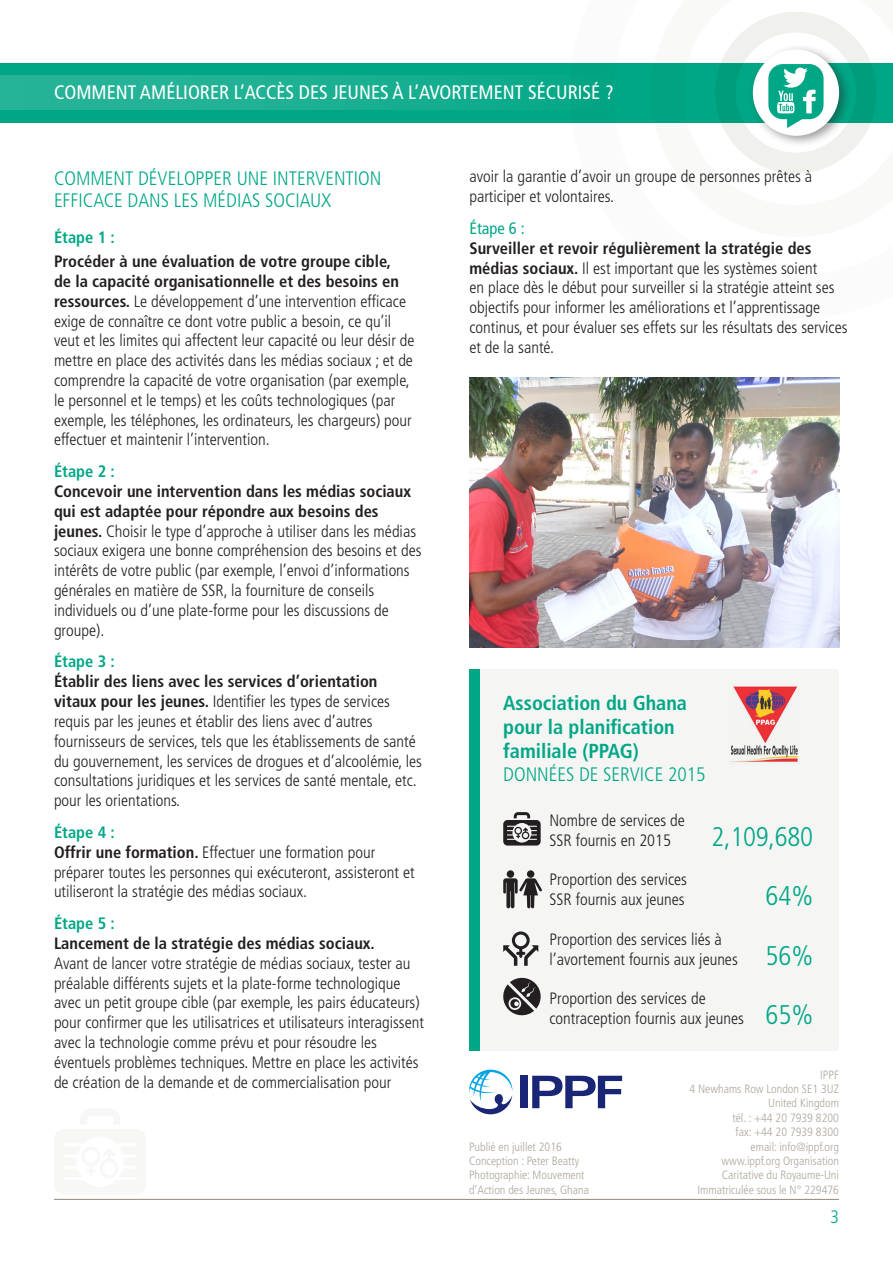
<style>
.page{position:relative;width:893px;height:1263px;background:#fff}
.page>*{position:absolute;margin:0;border:0;box-sizing:border-box;transform-origin:0 0}
.t1{font:300 condensed 27px "Frutiger LT Std";letter-spacing:-.01em;color:#00a786}
.t2{font:700 condensed 20.25px/24.3px "Frutiger LT Std";color:#00a786}
.t3{font:300 condensed 19.5px/22.5px "Frutiger LT Std";color:#00a786}
.t4{font:condensed 19.5px "Frutiger LT Std";color:#fff}
.t5{font:300 condensed 18px "Frutiger LT Std";color:#00a786}
.t6{font:300 condensed 16.5px/19.8px "Frutiger LT Std";color:#231f20}
.t7{font:700 condensed 16.5px "Frutiger LT Std";color:#00a786}
.t8{font:condensed 16.5px "Frutiger LT Std";color:#00a786}
.Footnotes{font:300 condensed 12px/14.4px "Frutiger LT Std";color:#aea69c;text-align:right}
.s1{font-weight:700}
.s2{font-size:27px;color:#00a786}
</style>
<div class="page">
<svg style="left:651px;top:12px;width:242px;height:161px"></svg>
<div style="left:715px;top:12px;width:162px;height:161px;border:21px solid #f0f0ed;border-radius:50%"></div>
<div style="left:0;top:63px;width:893px;height:59px;background:#00a786"></div>
<div style="left:0;top:75px;width:612px;height:34px;background:linear-gradient(to right,#2cb69b,#07a888)"></div>
<hr style="left:54px;top:1199px;width:785px;height:1px;background:#92897d">
<div style="left:520px;top:1076px;width:7px;height:32px;background:#192575"></div>
<svg style="left:532px;top:1076px;width:90px;height:32px"></svg>
<svg style="left:469px;top:1069px;width:43px;height:45px"></svg>
<div style="left:469px;top:669px;width:370px;height:381px;background:#f5f5f4"></div>
<div style="left:469px;top:669px;width:11px;height:381px;background:#00a786"></div>
<svg style="left:503px;top:812px;width:38px;height:33px"></svg>
<div style="left:507px;top:870px;width:7px;height:8px;background:#231f20;border-radius:50%"></div>
<svg style="left:503px;top:878px;width:39px;height:30px"></svg>
<div style="left:527px;top:870px;width:7px;height:8px;background:#231f20;border-radius:50%"></div>
<svg style="left:503px;top:931px;width:35px;height:35px"></svg>
<svg style="left:503px;top:977px;width:38px;height:39px"></svg>
<div style="left:748px;top:44px;width:104px;height:104px;background:#231f20;opacity:.45"></div>
<div style="left:753px;top:49px;width:86px;height:87px;background:#fff;border-radius:50%"></div>
<svg style="left:768px;top:64px;width:55px;height:64px"></svg>
<img style="left:469px;top:378px;width:370px;height:269px">
<img style="left:730px;top:686px;width:68px;height:76px">
<p class="t4" style="left:54px;top:81px;width:561px">COMMENT AMÉLIORER L’ACCÈS DES JEUNES À L’AVORTEMENT SÉCURISÉ ?</p>
<p class="t3" style="left:54px;top:167px;width:329px">COMMENT DÉVELOPPER UNE INTERVENTION<br>EFFICACE DANS LES MÉDIAS SOCIAUX</p>
<p class="t7" style="left:54px;top:228px;width:62px">Étape 1 :</p>
<p class="t6" style="left:54px;top:252px;width:362px"><span class="s1">Procéder à une évaluation de votre groupe cible,<br>de la capacité organisationnelle et des besoins en ressources.</span> Le développement d’une intervention efficace exige de connaître ce dont votre public a besoin, ce qu’il veut et les limites qui affectent leur capacité ou leur désir de mettre en place des activités dans les médias sociaux ; et de comprendre la capacité de votre organisation (par exemple, le personnel et le temps) et les coûts technologiques (par exemple, les téléphones, les ordinateurs, les chargeurs) pour effectuer et maintenir l’intervention.</p>
<p class="t7" style="left:54px;top:462px;width:62px">Étape 2 :</p>
<p class="t6" style="left:54px;top:482px;width:369px"><span class="s1">Concevoir une intervention dans les médias sociaux qui est adaptée pour répondre aux besoins des jeunes.</span> Choisir le type d’approche à utiliser dans les médias sociaux exigera une bonne compréhension des besoins et des intérêts de votre public (par exemple, l’envoi d’informations générales en matière de SSR, la fourniture de conseils individuels ou d’une plate-forme pour les discussions de groupe).</p>
<p class="t7" style="left:54px;top:652px;width:62px">Étape 3 :</p>
<p class="t6" style="left:54px;top:672px;width:369px"><span class="s1">Établir des liens avec les services d’orientation vitaux pour les jeunes.</span> Identifier les types de services requis par les jeunes et établir des liens avec d’autres fournisseurs de services, tels que les établissements de santé du gouvernement, les services de drogues et d’alcoolémie, les consultations juridiques et les services de santé mentale, etc. pour les orientations.</p>
<p class="t7" style="left:54px;top:822px;width:62px">Étape 4 :</p>
<p class="t6" style="left:54px;top:842px;width:362px"><span class="s1">Offrir une formation.</span> Effectuer une formation pour préparer toutes les personnes qui exécuteront, assisteront et utiliseront la stratégie des médias sociaux.</p>
<p class="t7" style="left:54px;top:913px;width:62px">Étape 5 :</p>
<p class="t6" style="left:54px;top:933px;width:371px"><span class="s1">Lancement de la stratégie des médias sociaux.<br></span>Avant de lancer votre stratégie de médias sociaux, tester au préalable différents sujets et la plate-forme technologique avec un petit groupe cible (par exemple, les pairs éducateurs) pour confirmer que les utilisatrices et utilisateurs interagissent avec la technologie comme prévu et pour résoudre les éventuels problèmes techniques. Mettre en place les activités de création de la demande et de commercialisation pour</p>
<p class="t6" style="left:469px;top:167px;width:344px">avoir la garantie d’avoir un groupe de personnes prêtes à participer et volontaires.</p>
<p class="t8" style="left:469px;top:219px;width:57px">Étape 6 :</p>
<p class="t6" style="left:469px;top:238px;width:380px"><span class="s1">Surveiller et revoir régulièrement la stratégie des médias sociaux.</span> Il est important que les systèmes soient<br>en place dès le début pour surveiller si la stratégie atteint ses objectifs pour informer les améliorations et l’apprentissage continus, et pour évaluer ses effets sur les résultats des services et de la santé.</p>
<p class="t2" style="left:503px;top:690px;width:185px">Association du Ghana pour la planification familiale (PPAG)</p>
<p class="t3" style="left:503px;top:763px;width:204px">DONNÉES DE SERVICE 2015</p>
<p class="t6" style="left:549px;top:811px;width:137px">Nombre de services de<br>SSR fournis en 2015</p>
<p class="t1" style="left:711px;top:821px;width:103px">2,109,680</p>
<p class="t6" style="left:549px;top:870px;width:139px">Proportion des services<br>SSR fournis aux jeunes</p>
<p class="t1" style="left:765px;top:880px;width:49px">64%</p>
<p class="t6" style="left:549px;top:929px;width:265px">Proportion des services liés à<br>l’avortement fournis aux jeunes <span class="s2">56%</span></p>
<p class="t6" style="left:549px;top:989px;width:265px">Proportion des services de<br>contraception fournis aux jeunes <span class="s2">65%</span></p>
<p class="Footnotes" style="left:469px;top:1139px;width:94px">Publié en juillet 2016</p>
<p class="Footnotes" style="left:469px;top:1154px;width:121px;text-align:left">Conception : Peter Beatty<br>Photographie: Mouvement d’Action des Jeunes, Ghana</p>
<p class="Footnotes" style="left:820px;top:1067px;width:20px">IPPF</p>
<p class="Footnotes" style="left:689px;top:1082px;width:151px">4 Newhams Row London SE1 3UZ<br>United Kingdom</p>
<p class="Footnotes" style="left:732px;top:1111px;width:108px">tél. : +44 20 7939 8200</p>
<p class="Footnotes" style="left:736px;top:1125px;width:105px">fax: +44 20 7939 8300</p>
<p class="Footnotes" style="left:751px;top:1139px;width:90px">email: info@ippf.org</p>
<p class="Footnotes" style="left:698px;top:1154px;width:143px">www.ippf.org Organisation<br>Caritative du Royaume-Uni<br>Immatriculée sous le N° 229476</p>
<p class="t5" style="left:830px;top:1206px;width:10px">3</p>
</div>
